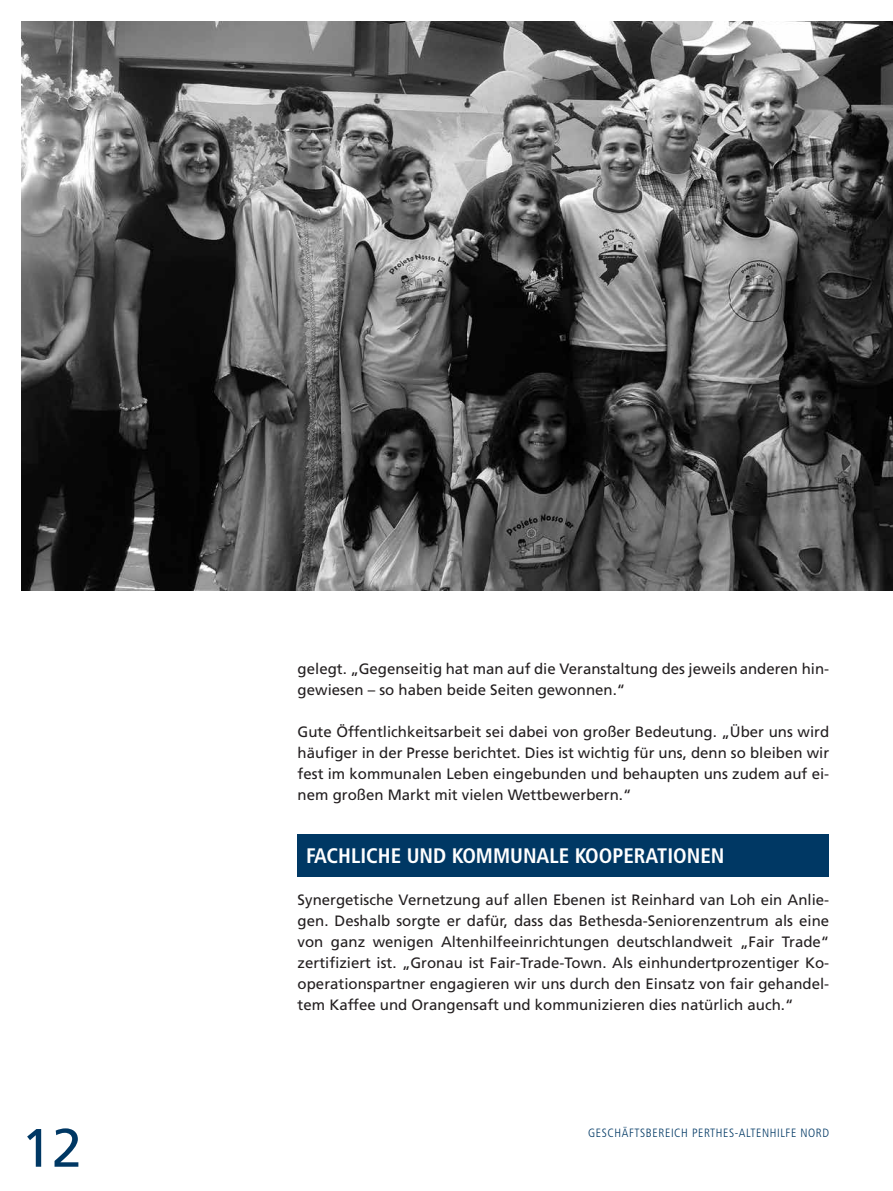
<style>
.page{position:relative;width:893px;height:1191px;background:#fff}
.page>*{position:absolute;margin:0;border:0;box-sizing:border-box;transform-origin:0 0}
.t1{font:54px "Frutiger LT Std";color:#003864}
.t2{font:700 condensed 21px "Frutiger LT Std";color:#fff}
.t3{font:15px/21px "Frutiger LT Std";color:#231f20;text-align:justify}
.t4{font:300 condensed 12px "Frutiger LT Std";letter-spacing:.05em;color:#003864}
</style>
<div class="page">
<div style="left:298px;top:834px;width:531px;height:43px;background:#003864"></div>
<img style="left:21px;top:21px;width:872px;height:569px">
<h1 class="t1" style="left:21px;top:1116px;width:62px">12</h1>
<p class="t3" style="left:298px;top:658px;width:533px">gelegt. „Gegenseitig hat man auf die Veranstaltung des jeweils anderen hin&shy;gewiesen – so haben beide Seiten gewonnen.“</p>
<p class="t3" style="left:298px;top:721px;width:533px">Gute Öffentlichkeitsarbeit sei dabei von großer Bedeutung. „Über uns wird häufiger in der Presse berichtet. Dies ist wichtig für uns, denn so bleiben wir fest im kommunalen Leben eingebunden und behaupten uns zudem auf ei&shy;nem großen Markt mit vielen Wettbewerbern.“</p>
<h2 class="t2" style="left:306px;top:843px;width:420px">FACHLICHE UND KOMMUNALE KOOPERATIONEN</h2>
<p class="t3" style="left:298px;top:889px;width:533px">Synergetische Vernetzung auf allen Ebenen ist Reinhard van Loh ein Anlie&shy;gen. Deshalb sorgte er dafür, dass das Bethesda-Seniorenzentrum als eine von ganz wenigen Altenhilfeeinrichtungen deutschlandweit „Fair Trade“ zertifiziert ist. „Gronau ist Fair-Trade-Town. Als einhundertprozentiger Ko&shy;operationspartner engagieren wir uns durch den Einsatz von fair gehandel&shy;tem Kaffee und Orangensaft und kommunizieren dies natürlich auch.“</p>
<p class="t4" style="left:588px;top:1125px;width:243px">GESCHÄFTSBEREICH PERTHES-ALTENHILFE NORD</p>
</div>
